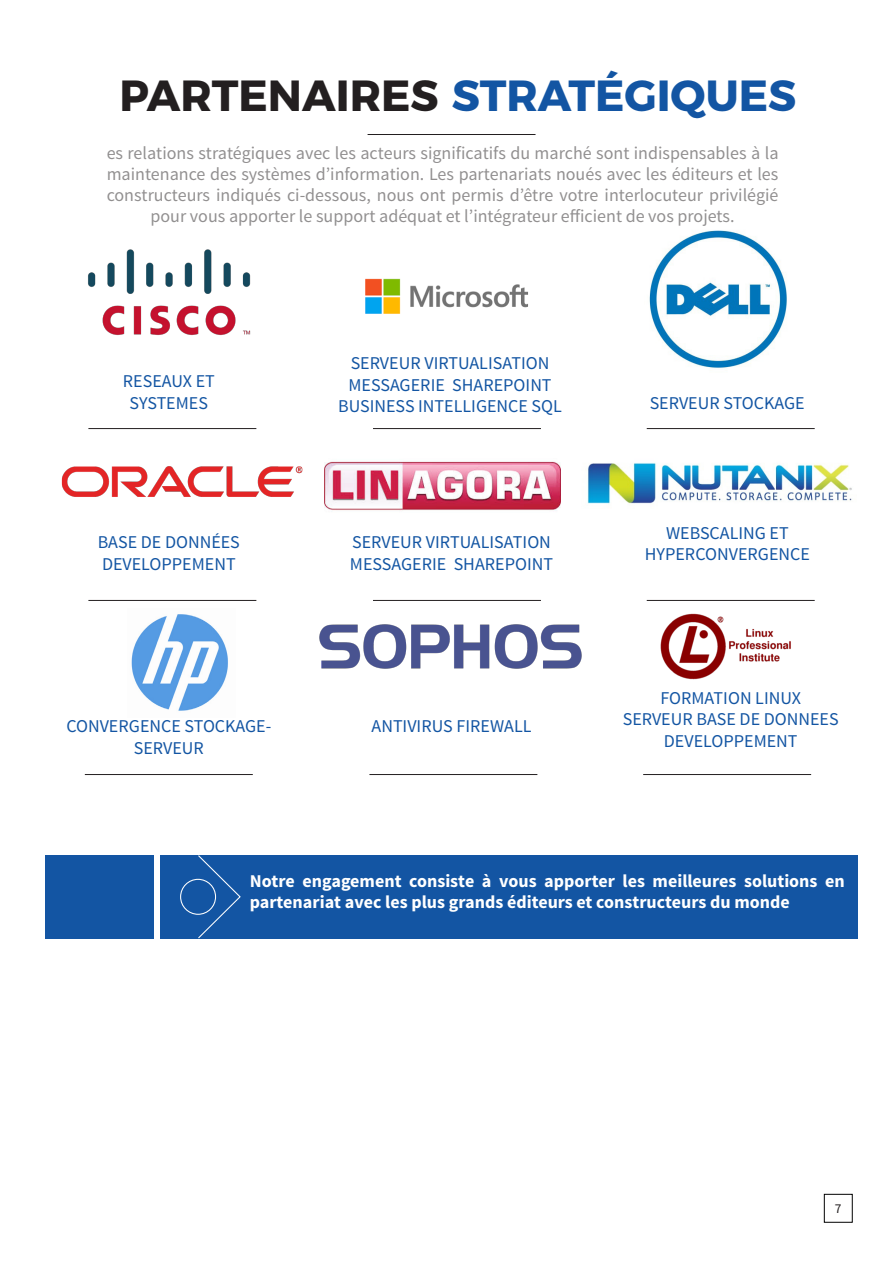
<style>
.page{position:relative;width:893px;height:1263px;background:#fff}
.page>*{position:absolute;margin:0;border:0;box-sizing:border-box;transform-origin:0 0}
.Big_caption{font:700 43.5px "Montserrat";color:#1355a3}
.t1{font:18px/21px "Source Sans Pro";color:#231f20;text-align:center}
.t2{font:18px/21.6px "Source Sans Pro";color:#1355a3}
.Paragraph_Style{font:700 18px/21px "Source Sans Pro";color:#fff}
.t3{font:13.5px "Source Sans Pro";color:#231f20}
.s1{color:#231f20}
</style>
<div class="page">
<div style="left:160px;top:855px;width:697px;height:83px;background:#1355a3"></div>
<div style="left:46px;top:855px;width:108px;height:83px;background:#1355a3"></div>
<div style="left:180px;top:879px;width:36px;height:36px;border:1px solid #fff;border-radius:50%"></div>
<svg style="left:197px;top:855px;width:45px;height:84px"></svg>
<hr style="left:369px;top:774px;width:168px;height:1px;background:#231f20">
<hr style="left:85px;top:774px;width:168px;height:1px;background:#231f20">
<hr style="left:643px;top:774px;width:168px;height:1px;background:#231f20">
<img style="left:88px;top:249px;width:163px;height:86px">
<img style="left:366px;top:278px;width:162px;height:36px">
<img style="left:649px;top:230px;width:138px;height:138px">
<img style="left:325px;top:461px;width:235px;height:50px">
<img style="left:587px;top:463px;width:265px;height:41px">
<img style="left:131px;top:614px;width:97px;height:97px">
<img style="left:319px;top:624px;width:263px;height:45px">
<img style="left:61px;top:466px;width:242px;height:31px">
<img style="left:660px;top:613px;width:131px;height:67px">
<div style="left:824px;top:1194px;width:28px;height:28px;border:1px solid #000"></div>
<hr style="left:368px;top:134px;width:167px;height:1px;background:#231f20">
<hr style="left:373px;top:428px;width:168px;height:1px;background:#231f20">
<hr style="left:373px;top:600px;width:168px;height:1px;background:#231f20">
<hr style="left:88px;top:428px;width:168px;height:1px;background:#231f20">
<hr style="left:88px;top:600px;width:168px;height:1px;background:#231f20">
<hr style="left:647px;top:428px;width:168px;height:1px;background:#231f20">
<hr style="left:647px;top:600px;width:168px;height:1px;background:#231f20">
<p class="Big_caption" style="left:119px;top:60px;width:678px"><span class="s1">PARTENAIRES</span> STRATÉGIQUES</p>
<p class="t1" style="left:107px;top:143px;width:673px">es relations stratégiques avec les acteurs significatifs du marché sont indispensables à la maintenance des systèmes d’information. Les partenariats noués avec les éditeurs et les constructeurs indiqués ci-dessous, nous ont permis d’être votre interlocuteur privilégié pour vous apporter le support adéquat et l’intégrateur efficient de vos projets.</p>
<p class="t2" style="left:123px;top:371px;width:93px">RESEAUX ET</p>
<p class="t2" style="left:130px;top:393px;width:80px">SYSTEMES</p>
<p class="t2" style="left:98px;top:531px;width:144px">BASE DE DONNÉES<br>DEVELOPPEMENT</p>
<p class="t2" style="left:66px;top:716px;width:206px;text-align:center">CONVERGENCE STOCKAGE-<br>SERVEUR</p>
<p class="t2" style="left:348px;top:353px;width:205px">SERVEUR VIRTUALISATION<br>MESSAGERIE SHAREPOINT</p>
<p class="t2" style="left:338px;top:396px;width:225px">BUSINESS INTELLIGENCE SQL</p>
<p class="t2" style="left:350px;top:531px;width:205px">SERVEUR VIRTUALISATION<br>MESSAGERIE SHAREPOINT</p>
<p class="t2" style="left:372px;top:716px;width:161px">ANTIVIRUS FIREWALL</p>
<p class="t2" style="left:650px;top:393px;width:156px">SERVEUR STOCKAGE</p>
<p class="t2" style="left:666px;top:522px;width:124px">WEBSCALING ET</p>
<p class="t2" style="left:645px;top:544px;width:167px">HYPERCONVERGENCE</p>
<p class="t2" style="left:660px;top:687px;width:142px">FORMATION LINUX</p>
<p class="t2" style="left:623px;top:709px;width:217px">SERVEUR BASE DE DONNEES</p>
<p class="t2" style="left:664px;top:730px;width:135px">DEVELOPPEMENT</p>
<p class="Paragraph_Style" style="left:250px;top:871px;width:597px">Notre engagement consiste à vous apporter les meilleures solutions en partenariat avec les plus grands éditeurs et constructeurs du monde</p>
<p class="t3" style="left:835px;top:1200px;width:8px">7</p>
</div>
